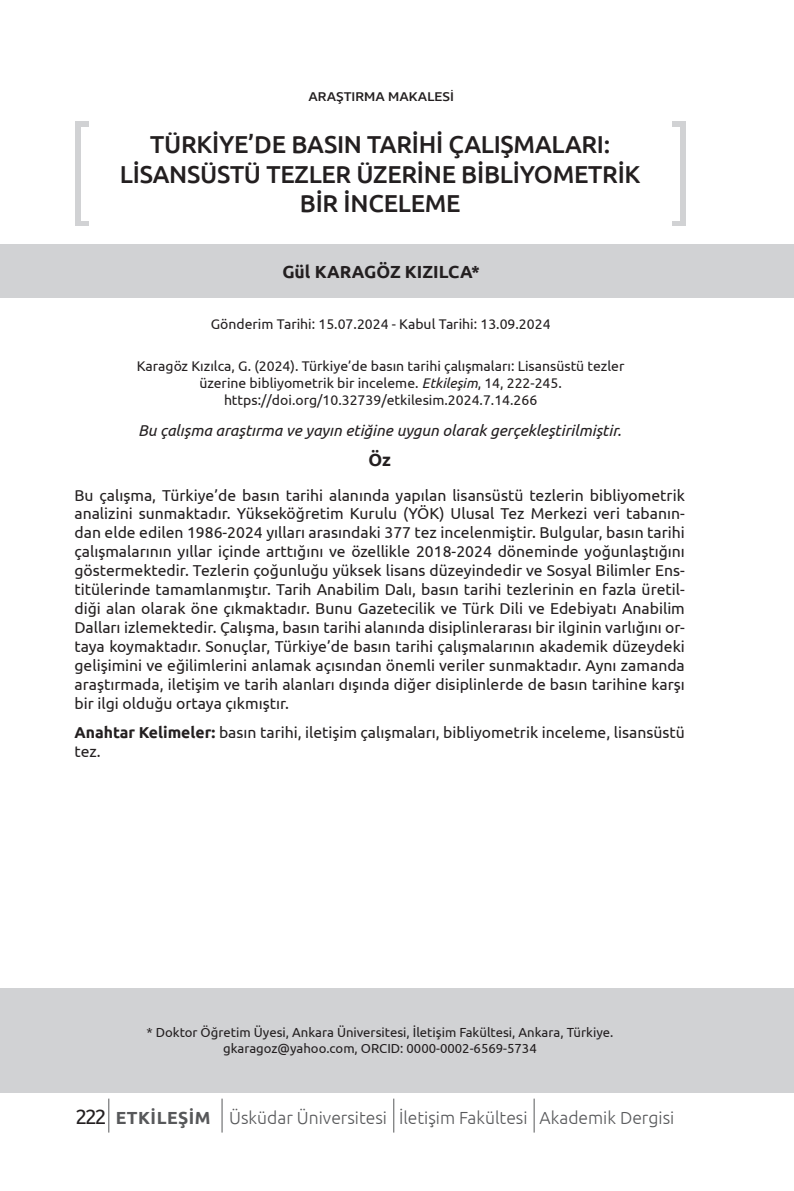
<style>
.page{position:relative;width:794px;height:1191px;background:#fff}
.page>*{position:absolute;margin:0;border:0;box-sizing:border-box;transform-origin:0 0}
.t1{font:500 24.5px/29.4px "Ubuntu";letter-spacing:-.01em;color:#231f20;text-align:center}
.t2{font:21px "Ubuntu";color:#231f20}
.t3{font:300 17.5px "Ubuntu";color:#57585a}
.ana_metin{font:700 17.5px "Ubuntu";color:#231f20}
.ana_metin-2{font:15.75px/18.9px "Ubuntu";color:#231f20;text-align:justify}
.ana_metin-3{font:italic 15.75px "Ubuntu";color:#231f20}
.t4{font:14px/16.8px "Ubuntu";color:#231f20;text-align:center}
.t5{font:14px "Concord";color:#231f20}
.t6{font:13.12px "Ubuntu";color:#231f20}
.s1{font-style:italic}
.s2{font-weight:700}
</style>
<div class="page">
<div style="left:0;top:244px;width:794px;height:54px;background:#d1d2d4"></div>
<div style="left:75px;top:121px;width:610px;height:105px;background:#d1d2d4"></div>
<div style="left:89px;top:116px;width:582px;height:115px;background:#fff"></div>
<div style="left:81px;top:127px;width:598px;height:93px;background:#fff"></div>
<hr style="left:108px;top:1098px;width:1px;height:34px;background:#57585a">
<hr style="left:222px;top:1098px;width:1px;height:34px;background:#57585a">
<hr style="left:393px;top:1098px;width:1px;height:34px;background:#57585a">
<hr style="left:533px;top:1098px;width:1px;height:34px;background:#57585a">
<div style="left:0;top:988px;width:794px;height:105px;background:#d1d2d4"></div>
<p class="t5" style="left:308px;top:88px;width:147px">ARAŞTIRMA MAKALESI</p>
<p class="t1" style="left:120px;top:129px;width:522px">TÜRKİYE’DE BASIN TARİHİ ÇALIŞMALARI:<br>LİSANSÜSTÜ TEZLER ÜZERİNE BİBLİYOMETRİK<br>BİR İNCELEME</p>
<p class="ana_metin" style="left:282px;top:261px;width:199px">Gül KARAGÖZ KIZILCA*</p>
<p class="t4" style="left:211px;top:315px;width:341px">Gönderim Tarihi: 15.07.2024 - Kabul Tarihi: 13.09.2024</p>
<p class="t4" style="left:137px;top:357px;width:489px">Karagöz Kızılca, G. (2024). Türkiye’de basın tarihi çalışmaları: Lisansüstü tezler üzerine bibliyometrik bir inceleme. <span class="s1">Etkileşim</span>, 14, 222-245.</p>
<p class="t4" style="left:224px;top:391px;width:315px">https://doi.org/10.32739/etkilesim.2024.7.14.266</p>
<p class="ana_metin-3" style="left:138px;top:421px;width:485px">Bu çalışma araştırma ve yayın etiğine uygun olarak gerçekleştirilmiştir.</p>
<p class="ana_metin" style="left:368px;top:449px;width:24px">Öz</p>
<p class="ana_metin-2" style="left:74px;top:485px;width:612px">Bu çalışma, Türkiye’de basın tarihi alanında yapılan lisansüstü tezlerin bibliyometrik analizini sunmaktadır. Yükseköğretim Kurulu (YÖK) Ulusal Tez Merkezi veri tabanın&shy;dan elde edilen 1986-2024 yılları arasındaki 377 tez incelenmiştir. Bulgular, basın tarihi çalışmalarının yıllar içinde arttığını ve özellikle 2018-2024 döneminde yoğunlaştığını göstermektedir. Tezlerin çoğunluğu yüksek lisans düzeyindedir ve Sosyal Bilimler Ens&shy;titülerinde tamamlanmıştır. Tarih Anabilim Dalı, basın tarihi tezlerinin en fazla üretil&shy;diği alan olarak öne çıkmaktadır. Bunu Gazetecilik ve Türk Dili ve Edebiyatı Anabilim Dalları izlemektedir. Çalışma, basın tarihi alanında disiplinlerarası bir ilginin varlığını or&shy;taya koymaktadır. Sonuçlar, Türkiye’de basın tarihi çalışmalarının akademik düzeydeki gelişimini ve eğilimlerini anlamak açısından önemli veriler sunmaktadır. Aynı zamanda araştırmada, iletişim ve tarih alanları dışında diğer disiplinlerde de basın tarihine karşı bir ilgi olduğu ortaya çıkmıştır.</p>
<p class="ana_metin-2" style="left:74px;top:722px;width:612px"><span class="s2">Anahtar Kelimeler:</span> basın tarihi, iletişim çalışmaları, bibliyometrik inceleme, lisansüstü tez.</p>
<p class="t6" style="left:146px;top:1024px;width:468px">* Doktor Öğretim Üyesi, Ankara Üniversitesi, İletişim Fakültesi, Ankara, Türkiye.</p>
<p class="t6" style="left:223px;top:1040px;width:315px">gkaragoz@yahoo.com, ORCID: 0000-0002-6569-5734</p>
<h2 class="t2" style="left:75px;top:1104px;width:33px">222</h2>
<p class="t3" style="left:116px;top:1107px;width:560px"><span class="s2">ETKİLEŞİM</span> Üsküdar Üniversitesi İletişim Fakültesi Akademik Dergisi</p>
</div>
